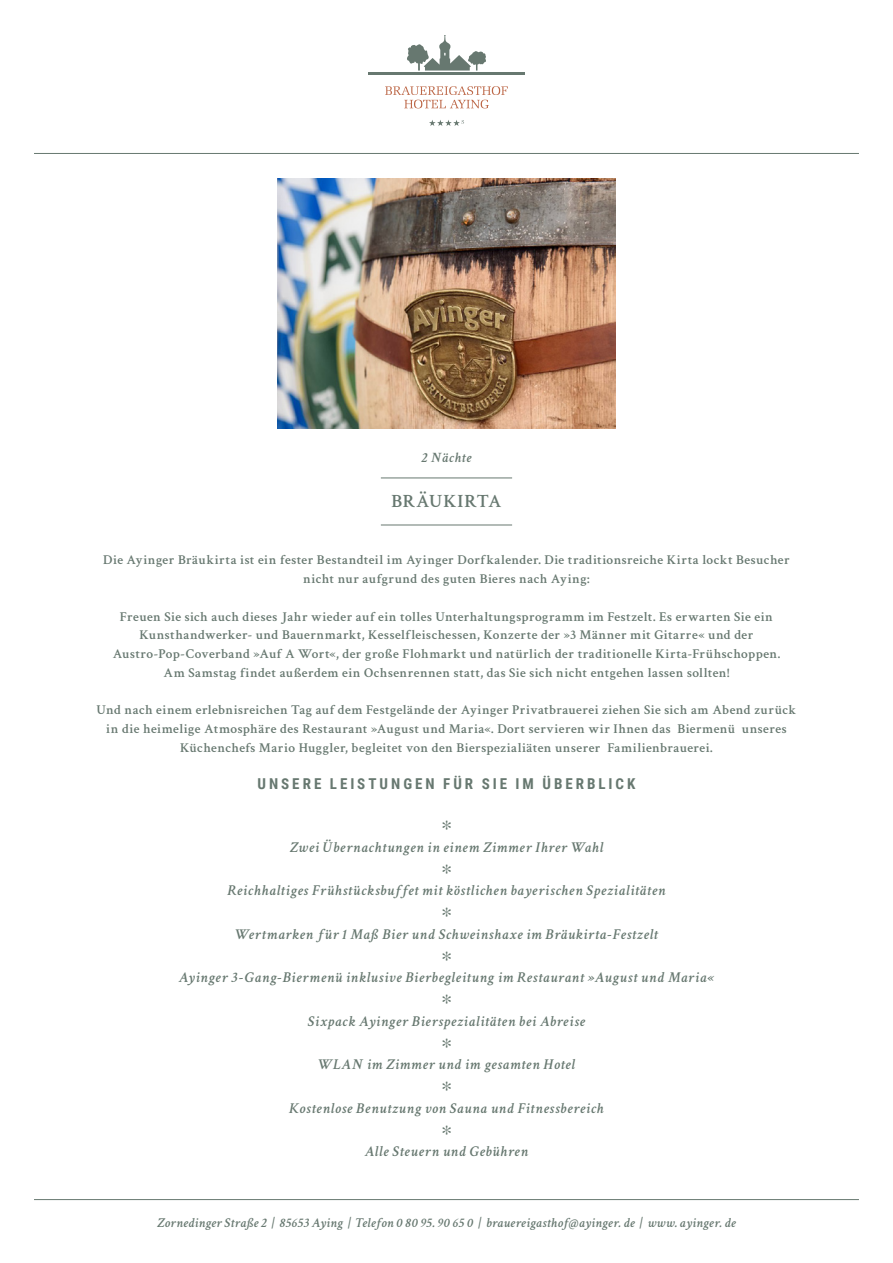
<style>
.page{position:relative;width:893px;height:1263px;background:#fff}
.page>*{position:absolute;margin:0;border:0;box-sizing:border-box;transform-origin:0 0}
.Sternchen{font:italic 22.5px "Times";color:#677870}
.Headline_Crimson{font:600 18.75px "Crimson Text";letter-spacing:.04em;color:#677870}
.Leistungen_kursiv{font:italic 600 15px "Crimson Text";letter-spacing:.05em;color:#677870}
.Zwischenhead_Roboto{font:700 15px "Roboto Condensed";letter-spacing:.2em;color:#677870}
.Overline{font:italic 600 14.25px "Crimson Text";letter-spacing:.05em;color:#677870}
.Fließtext_Crimson{font:600 13.5px/18.8px "Crimson Text";letter-spacing:.03em;color:#677870;text-align:center}
.t1{font:italic 600 13.5px "Crimson Text";letter-spacing:.02em;color:#677870}
</style>
<div class="page">
<svg style="left:385px;top:86px;width:123px;height:22px"></svg>
<hr style="left:368px;top:72px;width:157px;height:3px;background:#677870">
<svg style="left:407px;top:35px;width:79px;height:36px"></svg>
<svg style="left:429px;top:120px;width:35px;height:6px"></svg>
<hr style="left:34px;top:1199px;width:825px;height:1px;background:#677870">
<hr style="left:34px;top:153px;width:825px;height:1px;background:#677870">
<img style="left:277px;top:178px;width:339px;height:250px">
<hr style="left:381px;top:478px;width:131px;height:1px;background:#677870">
<hr style="left:381px;top:525px;width:131px;height:1px;background:#677870">
<p class="Overline" style="left:421px;top:447px;width:51px">2 Nächte</p>
<p class="Headline_Crimson" style="left:391px;top:488px;width:112px">BRÄUKIRTA</p>
<p class="Fließtext_Crimson" style="left:103px;top:550px;width:688px">Die Ayinger Bräukirta ist ein fester Bestandteil im Ayinger Dorfkalender. Die traditionsreiche Kirta lockt Besucher nicht nur aufgrund des guten Bieres nach Aying:</p>
<p class="Fließtext_Crimson" style="left:113px;top:606px;width:669px">Freuen Sie sich auch dieses Jahr wieder auf ein tolles Unterhaltungsprogramm im Festzelt. Es erwarten Sie ein Kunsthandwerker- und Bauernmarkt, Kesselfleischessen, Konzerte der »3 Männer mit Gitarre« und der Austro-Pop-Coverband »Auf A Wort«, der große Flohmarkt und natürlich der traditionelle Kirta-Frühschoppen.<br>Am Samstag findet außerdem ein Ochsenrennen statt, das Sie sich nicht entgehen lassen sollten!</p>
<p class="Fließtext_Crimson" style="left:97px;top:700px;width:701px">Und nach einem erlebnisreichen Tag auf dem Festgelände der Ayinger Privatbrauerei ziehen Sie sich am Abend zurück in die heimelige Atmosphäre des Restaurant »August und Maria«. Dort servieren wir Ihnen das Biermenü unseres<br>Küchenchefs Mario Huggler, begleitet von den Bierspezialiäten unserer Familienbrauerei.</p>
<p class="Zwischenhead_Roboto" style="left:258px;top:773px;width:379px">UNSERE LEISTUNGEN FÜR SIE IM ÜBERBLICK</p>
<p class="Sternchen" style="left:441px;top:809px;width:13px">*</p>
<p class="Leistungen_kursiv" style="left:290px;top:836px;width:315px">Zwei Übernachtungen in einem Zimmer Ihrer Wahl</p>
<p class="Sternchen" style="left:441px;top:853px;width:13px">*</p>
<p class="Leistungen_kursiv" style="left:227px;top:880px;width:440px">Reichhaltiges Frühstücksbuffet mit köstlichen bayerischen Spezialitäten</p>
<p class="Sternchen" style="left:441px;top:896px;width:13px">*</p>
<p class="Leistungen_kursiv" style="left:235px;top:923px;width:425px">Wertmarken für 1 Maß Bier und Schweinshaxe im Bräukirta-Festzelt</p>
<p class="Sternchen" style="left:441px;top:940px;width:13px">*</p>
<p class="Leistungen_kursiv" style="left:179px;top:967px;width:537px">Ayinger 3-Gang-Biermenü inklusive Bierbegleitung im Restaurant »August und Maria«</p>
<p class="Sternchen" style="left:441px;top:983px;width:13px">*</p>
<p class="Leistungen_kursiv" style="left:308px;top:1010px;width:279px">Sixpack Ayinger Bierspezialitäten bei Abreise</p>
<p class="Sternchen" style="left:441px;top:1027px;width:13px">*</p>
<p class="Leistungen_kursiv" style="left:318px;top:1054px;width:259px">WLAN im Zimmer und im gesamten Hotel</p>
<p class="Sternchen" style="left:441px;top:1070px;width:13px">*</p>
<p class="Leistungen_kursiv" style="left:289px;top:1097px;width:316px">Kostenlose Benutzung von Sauna und Fitnessbereich</p>
<p class="Sternchen" style="left:441px;top:1114px;width:13px">*</p>
<p class="Leistungen_kursiv" style="left:365px;top:1141px;width:165px">Alle Steuern und Gebühren</p>
<p class="t1" style="left:157px;top:1213px;width:580px">Zornedinger Straße 2 | 85653 Aying | Telefon 0 80 95. 90 65 0 | brauereigasthof@ayinger. de | www. ayinger. de</p>
</div>
